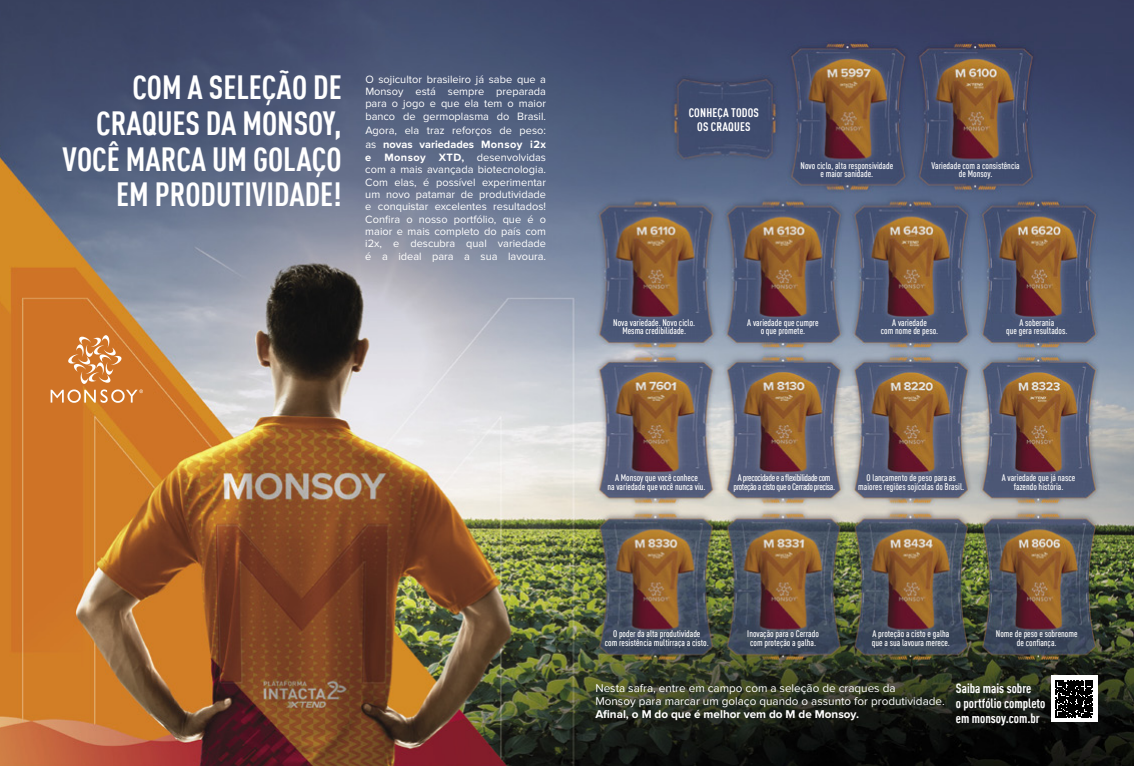
<style>
.page{position:relative;width:1134px;height:766px;background:#fff}
.page>*{position:absolute;margin:0;border:0;box-sizing:border-box;transform-origin:0 0}
.t1{font:700 32.9px/35.7px "DIN Cond";color:#fff;text-align:right}
.t2{font:700 13.2px/15.1px "DIN Cond";color:#fff}
.t3{font:700 12.2px/13.7px "DIN Cond";letter-spacing:.015em;color:#fff;text-align:center}
.t4{font:11.7px/13.1px "Proxima Nova";color:#fff}
.t5{font:700 11.7px "Proxima Nova";color:#fff}
.t6{font:11px/12.4px "Proxima Nova";color:#fff;text-align:justify}
.t7{font:500 9.4px/8.8px "DIN Cond";color:#fff;text-align:center}
.t8{font:500 9.4px/8.8px "DIN Cond";letter-spacing:-.04em;color:#fff;text-align:center}
.s1{font-weight:700}
</style>
<div class="page">
<img style="left:0;top:0;width:1134px;height:765px">
<div style="left:1051px;top:675px;width:46px;height:47px;background:#fff"></div>
<svg style="left:1056px;top:680px;width:37px;height:37px"></svg>
<svg style="left:51px;top:335px;width:92px;height:67px;background:#d58643"></svg>
<h1 class="t1" style="left:63px;top:68px;width:281px">COM A SELEÇÃO DE<br>CRAQUES DA MONSOY,<br>VOCÊ MARCA UM GOLAÇO<br>EM PRODUTIVIDADE!</h1>
<p class="t6" style="left:365px;top:73px;width:182px">O sojicultor brasileiro já sabe que a Monsoy está sempre preparada para o jogo e que ela tem o maior banco de germoplasma do Brasil.</p>
<p class="t6" style="left:365px;top:123px;width:182px;line-height:14.2px">Agora, ela traz reforços de peso: as <span class="s1">novas variedades Monsoy i2x</span></p>
<p class="t6" style="left:365px;top:151px;width:182px"><span class="s1">e Monsoy XTD,</span> desenvolvidas com a mais avançada biotecnologia.<br>Com elas, é possível experimentar um novo patamar de produtividade e conquistar excelentes resultados!<br>Confira o nosso portfólio, que é o maior e mais completo do país com i2x, e descubra qual variedade é a ideal para a sua lavoura.</p>
<p class="t3" style="left:689px;top:106px;width:72px">CONHEÇA TODOS<br>OS CRAQUES</p>
<p class="t7" style="left:800px;top:160px;width:94px">Novo ciclo, alta responsividade e maior sanidade.</p>
<p class="t7" style="left:931px;top:160px;width:90px">Variedade com a consistência de Monsoy.</p>
<p class="t7" style="left:613px;top:317px;width:83px">Nova variedade. Novo ciclo.<br>Mesma credibilidade.</p>
<p class="t7" style="left:747px;top:317px;width:73px">A variedade que cumpre o que promete.</p>
<p class="t7" style="left:881px;top:317px;width:59px">A variedade<br>com nome de peso.</p>
<p class="t7" style="left:1006px;top:317px;width:63px">A soberania<br>que gera resultados.</p>
<p class="t7" style="left:607px;top:473px;width:100px">A Monsoy que você conhece<br>na variedade que você nunca viu.</p>
<p class="t8" style="left:733px;top:473px;width:103px">A precocidade e a flexibilidade com proteção a cisto que o Cerrado precisa.</p>
<p class="t7" style="left:858px;top:473px;width:107px">O lançamento de peso para as maiores regiões sojícolas do Brasil.</p>
<p class="t7" style="left:1002px;top:473px;width:75px">A variedade que já nasce fazendo história.</p>
<p class="t7" style="left:605px;top:629px;width:105px">O poder da alta produtividade<br>com resistência multirraça a cisto.</p>
<p class="t7" style="left:747px;top:629px;width:73px">Inovação para o Cerrado com proteção a galha.</p>
<p class="t7" style="left:872px;top:629px;width:79px;text-align:left">A proteção a cisto e galha que a sua lavoura merece.</p>
<p class="t7" style="left:996px;top:629px;width:83px">Nome de peso e sobrenome de confiança.</p>
<p class="t4" style="left:595px;top:681px;width:351px">Nesta safra, entre em campo com a seleção de craques da<br>Monsoy para marcar um golaço quando o assunto for produtividade.</p>
<p class="t5" style="left:595px;top:707px;width:265px">Afinal, o M do que é melhor vem do M de Monsoy.</p>
<h2 class="t2" style="left:956px;top:680px;width:91px">Saiba mais sobre<br>o portfólio completo em monsoy.com.br</h2>
</div>
